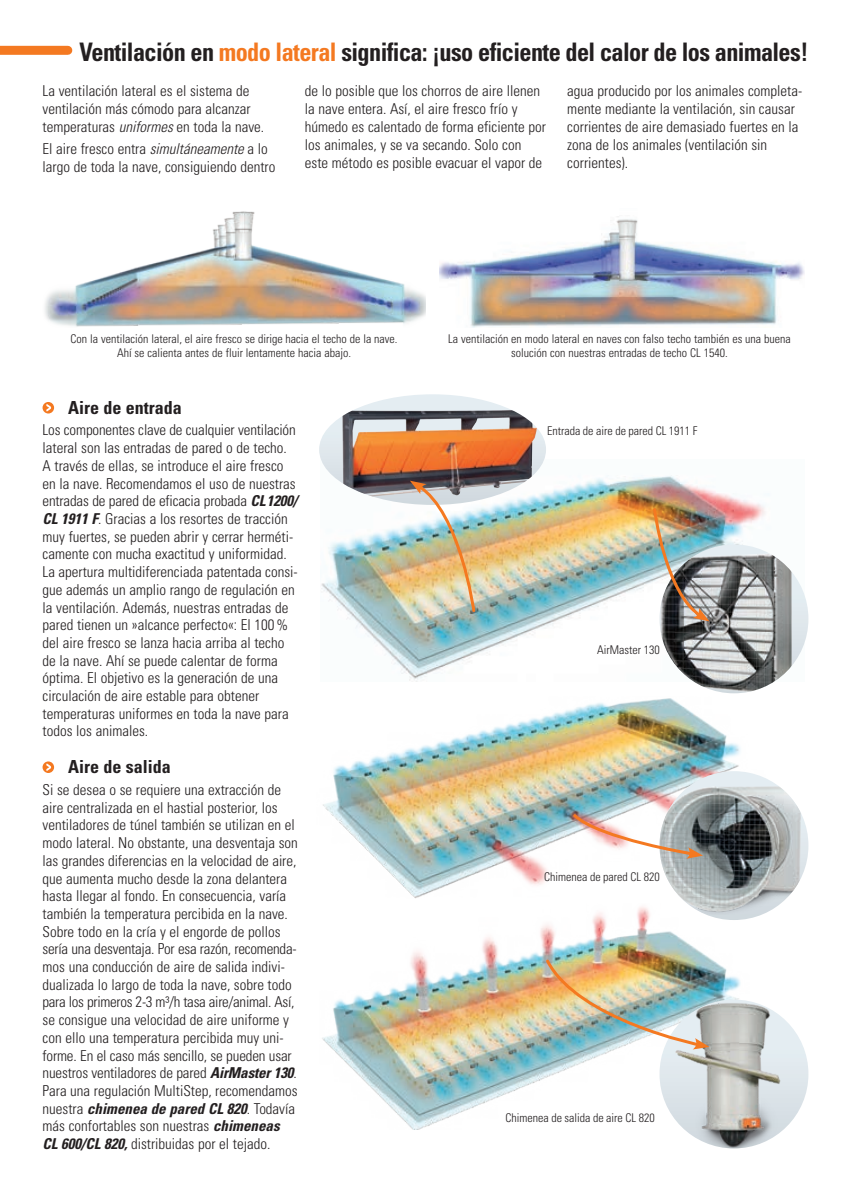
<style>
.page{position:relative;width:851px;height:1191px;background:#fff}
.page>*{position:absolute;margin:0;border:0;box-sizing:border-box;transform-origin:0 0}
.t1{font:700 condensed 25.5px "Univers LT Std";letter-spacing:-.025em;color:#231f20;scale:.95 1}
.t2{font:700 condensed 18px "Univers LT Std";color:#231f20}
.t3{font:300 condensed 15px/17.7px "Univers LT Std";color:#231f20}
.t4{font:300 condensed 12px/14.4px "Univers LT Std";color:#231f20;text-align:center}
.s1{color:#f47921}
.s2{font-style:italic}
.s3{font-weight:700;font-style:italic}
</style>
<div class="page">
<img style="left:347px;top:475px;width:456px;height:206px">
<img style="left:659px;top:544px;width:149px;height:149px;border-radius:74px">
<img style="left:651px;top:506px;width:58px;height:115px">
<img style="left:45px;top:211px;width:380px;height:116px">
<img style="left:439px;top:216px;width:365px;height:111px">
<img style="left:323px;top:681px;width:452px;height:217px">
<img style="left:322px;top:907px;width:441px;height:222px">
<img style="left:659px;top:999px;width:148px;height:149px">
<svg style="left:659px;top:771px;width:149px;height:149px"></svg>
<img style="left:659px;top:777px;width:149px;height:137px">
<img style="left:570px;top:811px;width:133px;height:47px">
<img style="left:543px;top:957px;width:166px;height:92px">
<img style="left:319px;top:394px;width:227px;height:219px">
<div style="left:43px;top:402px;width:11px;height:11px;background:#f47921;border-radius:50%"></div>
<svg style="left:46px;top:404px;width:5px;height:7px"></svg>
<svg style="left:43px;top:761px;width:11px;height:12px"></svg>
<svg style="left:46px;top:763px;width:5px;height:8px"></svg>
<div style="left:0;top:46px;width:68px;height:9px;background:#f47921"></div>
<h1 class="t1" style="left:80px;top:36px;width:768px">Ventilación en <span class="s1">modo lateral</span> significa: ¡uso eficiente del calor de los animales!</h1>
<p class="t3" style="left:43px;top:82px;width:223px">La ventilación lateral es el sistema de ventilación más cómodo para alcanzar temperaturas <span class="s2">uniformes</span> en toda la nave.</p>
<p class="t3" style="left:43px;top:140px;width:234px">El aire fresco entra <span class="s2">simultáneamente</span> a lo largo de toda la nave, consiguiendo dentro</p>
<p class="t3" style="left:305px;top:82px;width:242px">de lo posible que los chorros de aire llenen la nave entera. Así, el aire fresco frío y húmedo es calentado de forma eficiente por los animales, y se va secando. Solo con este método es posible evacuar el vapor de</p>
<p class="t3" style="left:567px;top:82px;width:236px">agua producido por los animales completa&shy;mente mediante la ventilación, sin causar corrientes de aire demasiado fuertes en la zona de los animales (ventilación sin corrientes).</p>
<p class="t4" style="left:71px;top:331px;width:328px">Con la ventilación lateral, el aire fresco se dirige hacia el techo de la nave.<br>Ahí se calienta antes de fluir lentamente hacia abajo.</p>
<p class="t2" style="left:68px;top:396px;width:115px">Aire de entrada</p>
<p class="t3" style="left:43px;top:421px;width:257px">Los componentes clave de cualquier ventilación lateral son las entradas de pared o de techo.<br>A través de ellas, se introduce el aire fresco en la nave. Recomendamos el uso de nuestras entradas de pared de eficacia probada <span class="s3">CL1200/ CL 1911 F</span>. Gracias a los resortes de tracción muy fuertes, se pueden abrir y cerrar herméti&shy;camente con mucha exactitud y uniformidad.<br>La apertura multidiferenciada patentada consi&shy;gue además un amplio rango de regulación en la ventilación. Además, nuestras entradas de pared tienen un »alcance perfecto«: El 100% del aire fresco se lanza hacia arriba al techo de la nave. Ahí se puede calentar de forma óptima. El objetivo es la generación de una circulación de aire estable para obtener temperaturas uniformes en toda la nave para todos los animales.</p>
<p class="t2" style="left:68px;top:755px;width:104px">Aire de salida</p>
<p class="t3" style="left:43px;top:781px;width:257px">Si se desea o se requiere una extracción de aire centralizada en el hastial posterior, los ventiladores de túnel también se utilizan en el modo lateral. No obstante, una desventaja son las grandes diferencias en la velocidad de aire, que aumenta mucho desde la zona delantera hasta llegar al fondo. En consecuencia, varía también la temperatura percibida en la nave.<br>Sobre todo en la cría y el engorde de pollos sería una desventaja. Por esa razón, recomenda&shy;mos una conducción de aire de salida indivi&shy;dualizada lo largo de toda la nave, sobre todo para los primeros 2-3 m³/h tasa aire/animal. Así, se consigue una velocidad de aire uniforme y con ello una temperatura percibida muy uni&shy;forme. En el caso más sencillo, se pueden usar nuestros ventiladores de pared <span class="s3">AirMaster 130</span>.<br>Para una regulación MultiStep, recomendamos nuestra <span class="s3">chimenea de pared CL 820</span>. Todavía más confortables son nuestras <span class="s3">chimeneas CL 600/CL 820,</span> distribuidas por el tejado.</p>
<p class="t4" style="left:448px;top:331px;width:344px">La ventilación en modo lateral en naves con falso techo también es una buena solución con nuestras entradas de techo CL 1540.</p>
<p class="t4" style="left:547px;top:424px;width:152px">Entrada de aire de pared CL 1911 F</p>
<p class="t4" style="left:597px;top:643px;width:64px">AirMaster 130</p>
<p class="t4" style="left:544px;top:869px;width:117px">Chimenea de pared CL 820</p>
<p class="t4" style="left:505px;top:1111px;width:151px">Chimenea de salida de aire CL 820</p>
</div>
